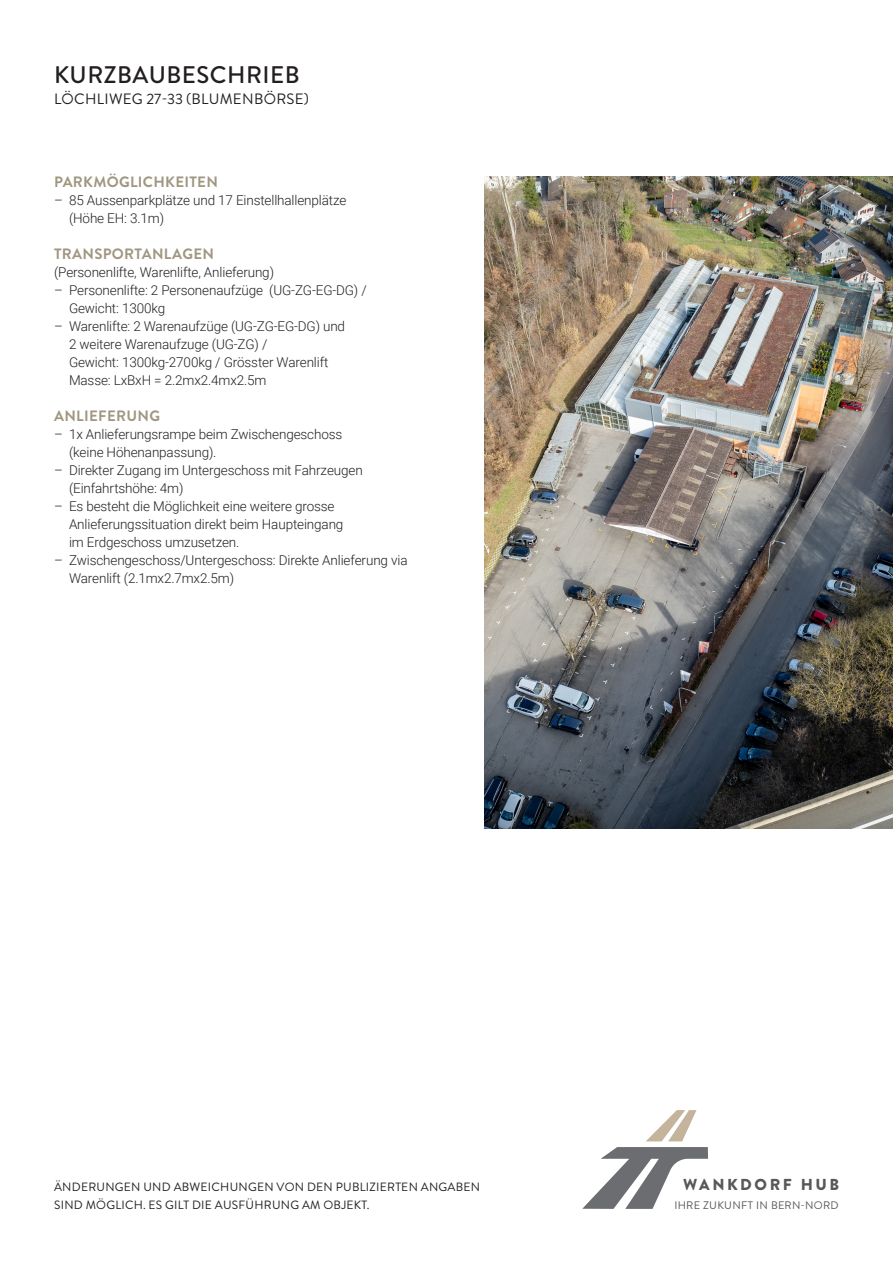
<style>
.page{position:relative;width:893px;height:1263px;background:#fff}
.page>*{position:absolute;margin:0;border:0;box-sizing:border-box;transform-origin:0 0}
.t1{font:500 24px "Brandon Grotesque";letter-spacing:.02em;color:#231f20}
.t2{font:900 15.9px "Brandon Grotesque";letter-spacing:.16em;color:#57585a}
.t3{font:700 15px "Brandon Grotesque";letter-spacing:.02em;color:#a09781}
.t4{font:15px "Brandon Grotesque";letter-spacing:.02em;color:#231f20}
.t5{font:300 13.5px/18px "Roboto";letter-spacing:-.01em;color:#231f20}
.t6{font:12px/18px "Brandon Grotesque";letter-spacing:.02em;color:#231f20}
.t7{font:10.95px "Brandon Grotesque";letter-spacing:.02em;color:#57585a}
</style>
<div class="page">
<svg style="left:646px;top:1110px;width:50px;height:31px"></svg>
<svg style="left:582px;top:1147px;width:126px;height:62px"></svg>
<img style="left:485px;top:176px;width:408px;height:653px">
<h1 class="t1" style="left:54px;top:58px;width:247px">KURZBAUBESCHRIEB</h1>
<p class="t4" style="left:54px;top:88px;width:256px">LÖCHLIWEG 27-33 (BLUMENBÖRSE)</p>
<p class="t3" style="left:54px;top:171px;width:165px">PARKMÖGLICHKEITEN</p>
<p class="t5" style="left:69px;top:191px;width:279px;text-indent:-15px">– 85 Aussenparkplätze und 17 Einstellhallenplätze (Höhe EH: 3.1m)</p>
<p class="t3" style="left:54px;top:243px;width:162px">TRANSPORTANLAGEN</p>
<p class="t5" style="left:54px;top:263px;width:222px">(Personenlifte, Warenlifte, Anlieferung)</p>
<p class="t5" style="left:69px;top:281px;width:299px;text-indent:-15px">– Personenlifte: 2 Personenaufzüge (UG-ZG-EG-DG) /<br>Gewicht: 1300kg</p>
<p class="t5" style="left:69px;top:317px;width:278px;text-indent:-15px">– Warenlifte: 2 Warenaufzüge (UG-ZG-EG-DG) und 2 weitere Warenaufzuge (UG-ZG) /<br>Gewicht: 1300kg-2700kg / Grösster Warenlift Masse: LxBxH = 2.2mx2.4mx2.5m</p>
<p class="t3" style="left:54px;top:405px;width:107px">ANLIEFERUNG</p>
<p class="t5" style="left:69px;top:425px;width:275px;text-indent:-15px">– 1x Anlieferungsrampe beim Zwischengeschoss (keine Höhenanpassung).</p>
<p class="t5" style="left:69px;top:461px;width:295px;text-indent:-15px">– Direkter Zugang im Untergeschoss mit Fahrzeugen (Einfahrtshöhe: 4m)</p>
<p class="t5" style="left:69px;top:497px;width:276px;text-indent:-15px">– Es besteht die Möglichkeit eine weitere grosse<br>Anlieferungssituation direkt beim Haupteingang im Erdgeschoss umzusetzen.</p>
<p class="t5" style="left:69px;top:551px;width:340px;text-indent:-15px">– Zwischengeschoss/Untergeschoss: Direkte Anlieferung via<br>Warenlift (2.1mx2.7mx2.5m)</p>
<p class="t6" style="left:54px;top:1178px;width:428px">ÄNDERUNGEN UND ABWEICHUNGEN VON DEN PUBLIZIERTEN ANGABEN<br>SIND MÖGLICH. ES GILT DIE AUSFÜHRUNG AM OBJEKT.</p>
<p class="t2" style="left:683px;top:1174px;width:158px">WANKDORF HUB</p>
<p class="t7" style="left:674px;top:1197px;width:166px">IHRE ZUKUNFT IN BERN-NORD</p>
</div>
